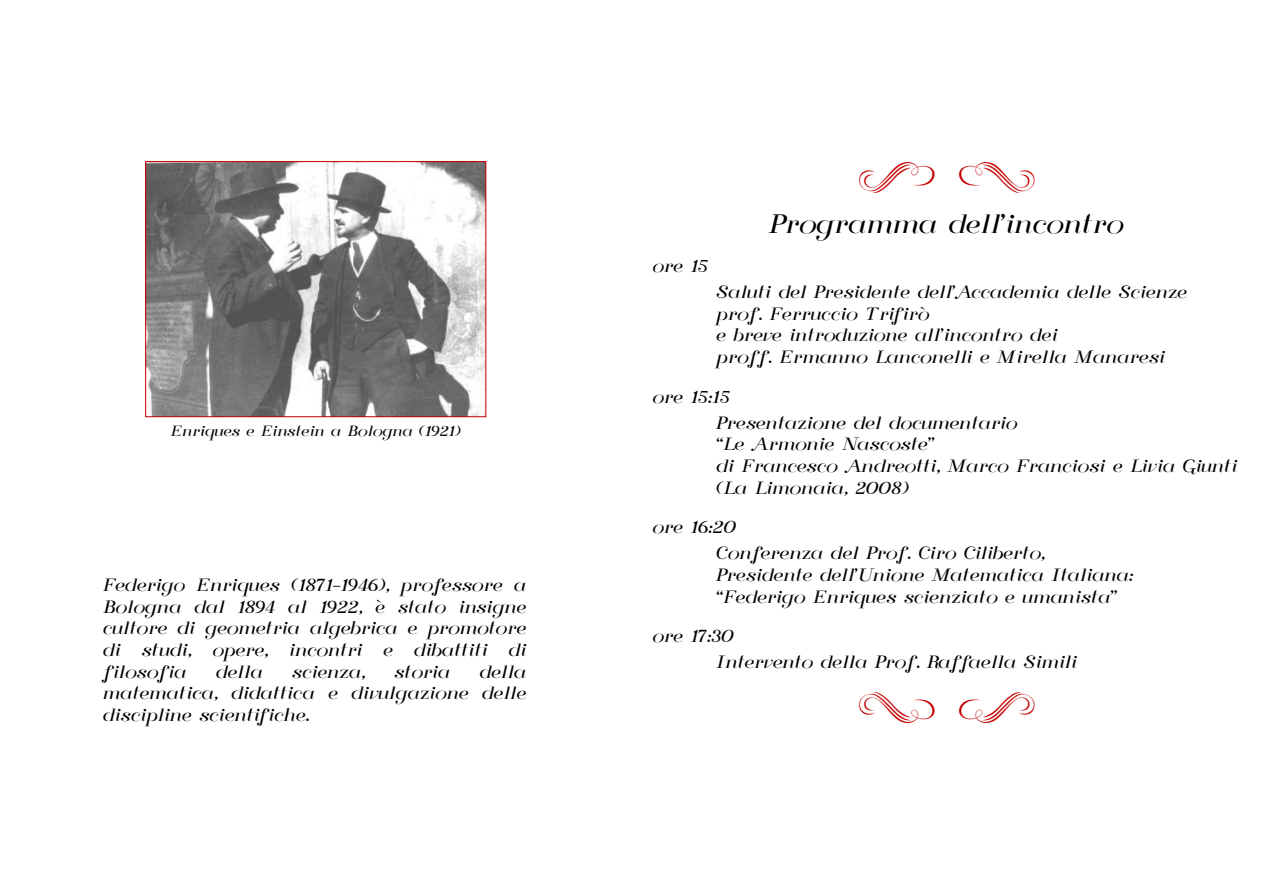
<style>
.page{position:relative;width:1263px;height:893px;background:#fff}
.page>*{position:absolute;margin:0;border:0;box-sizing:border-box;transform-origin:0 0}
.t1{font:45px "Nymphette";color:#c40000}
.t2{font:27px "Florence";color:#000}
.t3{font:18px/21.6px "Florence";color:#000}
.t4{font:15px "Florence";color:#000}
</style>
<div class="page">
<img style="left:148px;top:164px;width:336px;height:251px">
<div style="left:146px;top:162px;width:340px;height:255px;border:1px solid #c40000"></div>
<p class="t4" style="left:171px;top:422px;width:291px">Enriques e Einstein a Bologna (1921)</p>
<p class="t3" style="left:103px;top:575px;width:425px;text-align:justify">Federigo Enriques (1871-1946), professore a Bologna dal 1894 al 1922, è stato insigne cultore di geometria algebrica e promotore di studi, opere, incontri e dibattiti di filosofia</p>
<p class="t3" style="left:216px;top:661px;width:48px">della</p>
<p class="t3" style="left:292px;top:661px;width:75px">scienza,</p>
<p class="t3" style="left:394px;top:661px;width:57px">storia</p>
<p class="t3" style="left:103px;top:661px;width:425px;text-align:justify;text-indent:377px">della matematica, didattica e divulgazione delle discipline scientifiche.</p>
<p class="t3" style="left:653px;top:256px;width:57px">ore 15</p>
<h1 class="t1" style="left:858px;top:152px;width:179px">M N</h1>
<h2 class="t2" style="left:770px;top:208px;width:356px">Programma dell’incontro</h2>
<p class="t3" style="left:716px;top:282px;width:472px">Saluti del Presidente dell’Accademia delle Scienze prof. Ferruccio Trifirò<br>e breve introduzione all’incontro dei<br>proff. Ermanno Lanconelli e Mirella Manaresi</p>
<p class="t3" style="left:716px;top:384px;width:302px;line-height:26.1px;text-indent:-64px">ore 15:15<br>Presentazione del documentario</p>
<p class="t3" style="left:716px;top:434px;width:522px">“Le Armonie Nascoste”<br>di Francesco Andreotti, Marco Franciosi e Livia Giunti (La Limonaia, 2008)</p>
<p class="t3" style="left:716px;top:515px;width:330px;line-height:26.1px;text-indent:-64px">ore 16:20<br>Conferenza del Prof. Ciro Ciliberto,</p>
<p class="t3" style="left:716px;top:564px;width:418px">Presidente dell’Unione Matematica Italiana: “Federigo Enriques scienziato e umanista”</p>
<p class="t3" style="left:716px;top:623px;width:362px;line-height:26.1px;text-indent:-64px">ore 17:30<br>Intervento della Prof. Raffaella Simili</p>
<h1 class="t1" style="left:858px;top:683px;width:179px">O P</h1>
</div>
